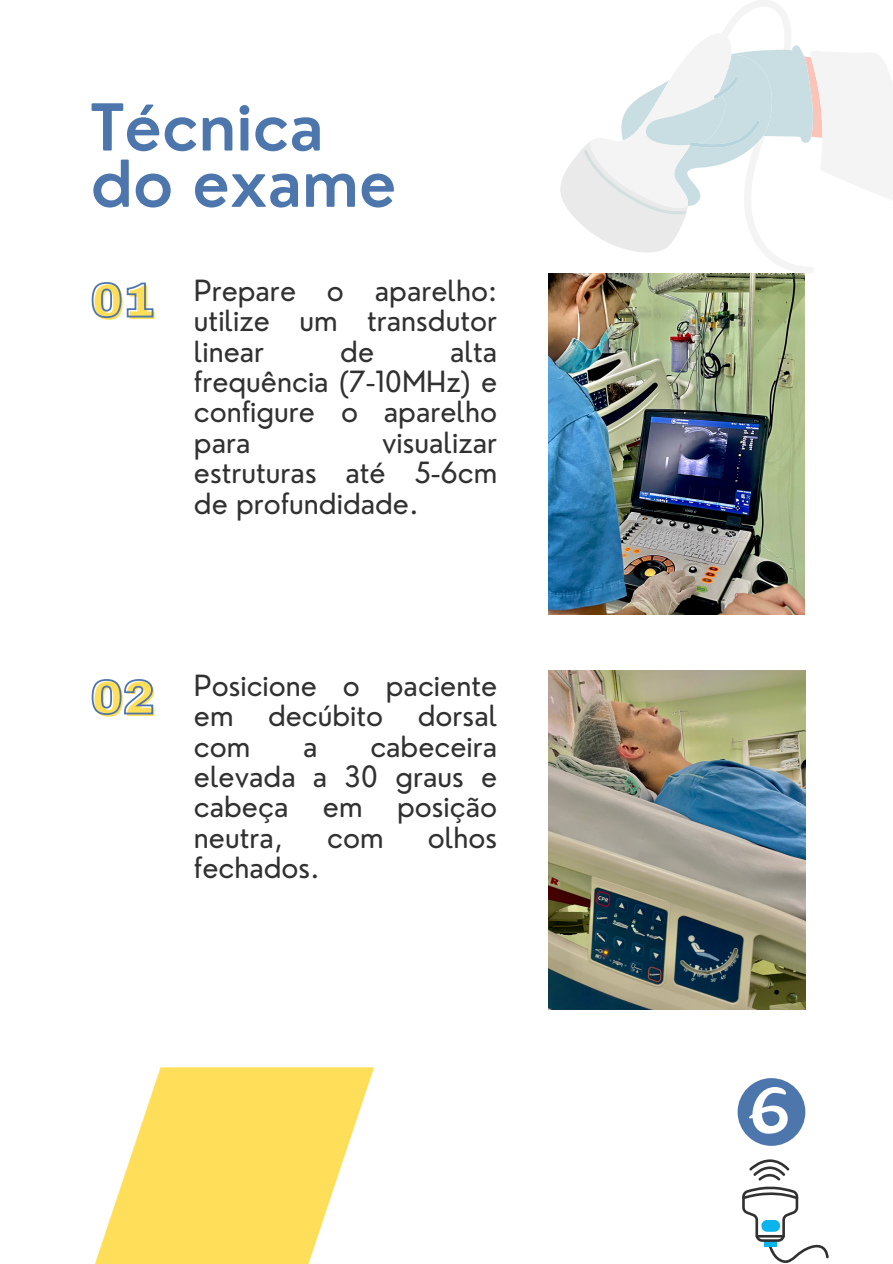
<style>
.page{position:relative;width:893px;height:1264px;background:#fff}
.page>*{position:absolute;margin:0;border:0;box-sizing:border-box;transform-origin:0 0}
.t1{font:600 63px/56.2px "Nourd";color:#4d76ad}
.t2{font:900 48px "Archivo";color:#ffde59}
.t3{font:28.5px/30.3px "Nourd";color:#313131;text-align:justify}
</style>
<div class="page">
<svg style="left:95px;top:1067px;width:279px;height:196px;fill:#ffde59"></svg>
<svg style="left:749px;top:1159px;width:40px;height:21px"></svg>
<svg style="left:742px;top:1186px;width:86px;height:76px"></svg>
<svg style="left:560px;top:0;width:332px;height:274px"></svg>
<svg style="left:737px;top:1078px;width:68px;height:67px"></svg>
<img style="left:548px;top:670px;width:257px;height:339px">
<img style="left:548px;top:273px;width:256px;height:341px">
<svg style="left:91px;top:282px;width:63px;height:36px"></svg>
<svg style="left:91px;top:679px;width:63px;height:36px"></svg>
<p class="t1" style="left:91px;top:99px;width:307px">Técnica do exame</p>
<h2 class="t2" style="left:93px;top:276px;width:65px">01</h2>
<p class="t3" style="left:194px;top:275px;width:305px">Prepare o aparelho: utilize um transdutor linear</p>
<p class="t3" style="left:194px;top:336px;width:305px;text-indent:256px">alta frequência (7-10MHz) e configure o aparelho para</p>
<p class="t3" style="left:340px;top:336px;width:35px">de</p>
<p class="t3" style="left:194px;top:427px;width:305px;text-indent:188px">visualizar estruturas até 5-6cm de profundidade.</p>
<h2 class="t2" style="left:93px;top:673px;width:65px">02</h2>
<p class="t3" style="left:194px;top:670px;width:305px">Posicione o paciente em decúbito dorsal com</p>
<p class="t3" style="left:194px;top:730px;width:305px;text-indent:176px">cabeceira elevada a 30 graus e cabeça em posição neutra,</p>
<p class="t3" style="left:303px;top:730px;width:16px">a</p>
<p class="t3" style="left:327px;top:822px;width:58px">com</p>
<p class="t3" style="left:428px;top:822px;width:71px">olhos</p>
<p class="t3" style="left:194px;top:852px;width:127px">fechados.</p>
</div>
